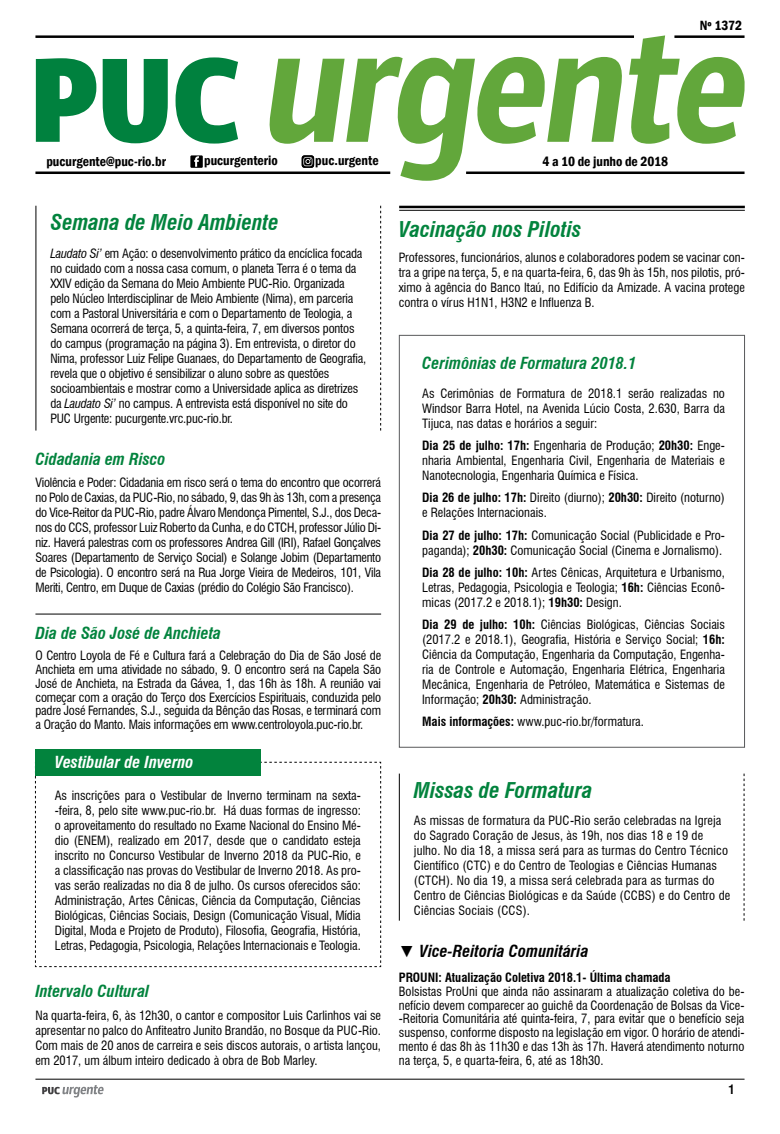
<style>
.page{position:relative;width:780px;height:1134px;background:#fff}
.page>*{position:absolute;margin:0;border:0;box-sizing:border-box;transform-origin:0 0}
.t1{font:italic 700 condensed 21.25px "Swiss 721 BT";color:#02833d}
.t2{font:italic 700 condensed 16.25px "Swiss 721 BT";color:#02833d}
.t3{font:italic 700 condensed 16.25px "Swiss 721 BT";color:#000}
.t4{font:italic 700 condensed 16.25px "Swiss 721 BT";color:#fff}
.t5{font:600 condensed 13.75px "Franklin Gothic";color:#000}
.t6{font:condensed 12.5px/15px "Swiss 721 BT";color:#000;text-align:justify}
.t7{font:700 condensed 12.5px "Swiss 721 BT";color:#000}
.s1{font-style:italic}
.s2{font-weight:700}
.s3{font-family:"Arial";font-stretch:normal}
</style>
<div class="page">
<hr style="left:35px;top:1079px;width:709px;height:1px;background:#000">
<svg style="left:42px;top:1085px;width:62px;height:12px"></svg>
<svg style="left:36px;top:58px;width:60px;height:84px"></svg>
<svg style="left:103px;top:59px;width:65px;height:84px"></svg>
<svg style="left:175px;top:57px;width:63px;height:87px"></svg>
<svg style="left:629px;top:35px;width:115px;height:109px"></svg>
<hr style="left:35px;top:171px;width:355px;height:3px;background:#000">
<hr style="left:466px;top:171px;width:278px;height:3px;background:#000">
<hr style="left:674px;top:35px;width:70px;height:3px;background:#000">
<hr style="left:35px;top:35px;width:599px;height:3px;background:#000">
<div style="left:190px;top:155px;width:13px;height:13px;background:#000"></div>
<svg style="left:194px;top:156px;width:5px;height:11px"></svg>
<svg style="left:269px;top:57px;width:353px;height:124px"></svg>
<hr style="left:35px;top:206px;width:1px;height:225px;background:#000">
<svg style="left:380px;top:206px;width:1px;height:225px"></svg>
<hr style="left:399px;top:206px;width:345px;height:2px;background:#000">
<hr style="left:399px;top:210px;width:345px;height:1px;background:#000">
<svg style="left:34px;top:761px;width:347px;height:206px"></svg>
<div style="left:35px;top:749px;width:225px;height:26px;background:#02833d"></div>
<div style="left:399px;top:335px;width:346px;height:413px;border:1px solid #58595b"></div>
<hr style="left:399px;top:774px;width:1px;height:147px;background:#000">
<hr style="left:35px;top:614px;width:346px;height:1px;background:#000">
<svg style="left:743px;top:774px;width:1px;height:147px"></svg>
<p class="t5" style="left:699px;top:16px;width:44px">Nº 1372</p>
<p class="t5" style="left:46px;top:152px;width:121px">pucurgente@puc-rio.br</p>
<p class="t5" style="left:204px;top:151px;width:75px">pucurgenterio</p>
<p class="t5" style="left:315px;top:152px;width:65px">puc.urgente</p>
<p class="t5" style="left:542px;top:152px;width:127px">4 a 10 de junho de 2018</p>
<h1 class="t1" style="left:51px;top:210px;width:230px">Semana de Meio Ambiente</h1>
<p class="t6" style="left:51px;top:245px;width:317px;text-align:left"><span class="s1">Laudato Si’</span> em Ação: o desenvolvimento prático da encíclica focada no cuidado com a nossa casa comum, o planeta Terra é o tema da XXIV edição da Semana do Meio Ambiente PUC-Rio. Organizada pelo Núcleo Interdisciplinar de Meio Ambiente (Nima), em parceria com a Pastoral Universitária e com o Departamento de Teologia, a Semana ocorrerá de terça, 5, a quinta-feira, 7, em diversos pontos do campus (programação na página 3). Em entrevista, o diretor do Nima, professor Luiz Felipe Guanaes, do Departamento de Geografia, revela que o objetivo é sensibilizar o aluno sobre as questões socioambientais e mostrar como a Universidade aplica as diretrizes da <span class="s1">Laudato Si’</span> no campus. A entrevista está disponível no site do PUC Urgente: pucurgente.vrc.puc-rio.br.</p>
<h2 class="t2" style="left:35px;top:450px;width:132px">Cidadania em Risco</h2>
<p class="t6" style="left:35px;top:475px;width:347px">Violência e Poder: Cidadania em risco será o tema do encontro que ocorrerá no Polo de Caxias, da PUC-Rio, no sábado, 9, das 9h às 13h, com a presença do Vice-Reitor da PUC-Rio, padre Álvaro Mendonça Pimentel, S.J., dos Deca&shy;nos do CCS, professor Luiz Roberto da Cunha, e do CTCH, professor Júlio Di&shy;niz. Haverá palestras com os professores Andrea Gill (IRI), Rafael Gonçalves Soares (Departamento de Serviço Social) e Solange Jobim (Departamento de Psicologia). O encontro será na Rua Jorge Vieira de Medeiros, 101, Vila Meriti, Centro, em Duque de Caxias (prédio do Colégio São Francisco).</p>
<h2 class="t2" style="left:35px;top:623px;width:187px">Dia de São José de Anchieta</h2>
<p class="t6" style="left:35px;top:649px;width:347px;line-height:13.8px">O Centro Loyola de Fé e Cultura fará a Celebração do Dia de São José de Anchieta em uma atividade no sábado, 9. O encontro será na Capela São José de Anchieta, na Estrada da Gávea, 1, das 16h às 18h. A reunião vai começar com a oração do Terço dos Exercícios Espirituais, conduzida pelo padre José Fernandes, S.J., seguida da Bênção das Rosas, e terminará com a Oração do Manto. Mais informações em www.centroloyola.puc-rio.br.</p>
<h2 class="t4" style="left:55px;top:753px;width:140px">Vestibular de Inverno</h2>
<p class="t6" style="left:55px;top:788px;width:307px">As inscrições para o Vestibular de Inverno terminam na sexta--feira, 8, pelo site www.puc-rio.br. Há duas formas de ingresso: o aproveitamento do resultado no Exame Nacional do Ensino Mé&shy;dio (ENEM), realizado em 2017, desde que o candidato esteja inscrito no Concurso Vestibular de Inverno 2018 da PUC-Rio, e a classificação nas provas do Vestibular de Inverno 2018. As pro&shy;vas serão realizadas no dia 8 de julho. Os cursos oferecidos são:<br>Administração, Artes Cênicas, Ciência da Computação, Ciências Biológicas, Ciências Sociais, Design (Comunicação Visual, Mídia Digital, Moda e Projeto de Produto), Filosofia, Geografia, História, Letras, Pedagogia, Psicologia, Relações Internacionais e Teologia.</p>
<h2 class="t2" style="left:35px;top:981px;width:115px">Intervalo Cultural</h2>
<p class="t6" style="left:35px;top:1007px;width:347px">Na quarta-feira, 6, às 12h30, o cantor e compositor Luis Carlinhos vai se apresentar no palco do Anfiteatro Junito Brandão, no Bosque da PUC-Rio.<br>Com mais de 20 anos de carreira e seis discos autorais, o artista lançou, em 2017, um álbum inteiro dedicado à obra de Bob Marley.</p>
<h1 class="t1" style="left:399px;top:217px;width:184px">Vacinação nos Pilotis</h1>
<p class="t6" style="left:399px;top:250px;width:347px">Professores, funcionários, alunos e colaboradores podem se vacinar con&shy;tra a gripe na terça, 5, e na quarta-feira, 6, das 9h às 15h, nos pilotis, pró&shy;ximo à agência do Banco Itaú, no Edifício da Amizade. A vacina protege contra o vírus H1N1, H3N2 e Influenza B.</p>
<h2 class="t2" style="left:422px;top:354px;width:215px">Cerimônias de Formatura 2018.1</h2>
<p class="t6" style="left:422px;top:386px;width:304px">As Cerimônias de Formatura de 2018.1 serão realizadas no Windsor Barra Hotel, na Avenida Lúcio Costa, 2.630, Barra da Tijuca, nas datas e horários a seguir:</p>
<p class="t6" style="left:422px;top:438px;width:304px"><span class="s2">Dia 25 de julho: 17h:</span> Engenharia de Produção; <span class="s2">20h30:</span> Enge&shy;nharia Ambiental, Engenharia Civil, Engenharia de Materiais e Nanotecnologia, Engenharia Química e Física.</p>
<p class="t6" style="left:422px;top:490px;width:304px"><span class="s2">Dia 26 de julho: 17h:</span> Direito (diurno); <span class="s2">20h30:</span> Direito (noturno) e Relações Internacionais.</p>
<p class="t6" style="left:422px;top:527px;width:304px"><span class="s2">Dia 27 de julho: 17h:</span> Comunicação Social (Publicidade e Pro&shy;paganda); <span class="s2">20h30:</span> Comunicação Social (Cinema e Jornalismo).</p>
<p class="t6" style="left:422px;top:565px;width:304px"><span class="s2">Dia 28 de julho: 10h:</span> Artes Cênicas, Arquitetura e Urbanismo, Letras, Pedagogia, Psicologia e Teologia; <span class="s2">16h:</span> Ciências Econô&shy;micas (2017.2 e 2018.1); <span class="s2">19h30:</span> Design.</p>
<p class="t6" style="left:422px;top:617px;width:304px"><span class="s2">Dia 29 de julho: 10h:</span> Ciências Biológicas, Ciências Sociais (2017.2 e 2018.1), Geografia, História e Serviço Social; <span class="s2">16h:<br></span>Ciência da Computação, Engenharia da Computação, Engenha&shy;ria de Controle e Automação, Engenharia Elétrica, Engenharia Mecânica, Engenharia de Petróleo, Matemática e Sistemas de Informação; <span class="s2">20h30:</span> Administração.</p>
<p class="t6" style="left:422px;top:714px;width:223px"><span class="s2">Mais informações:</span> www.puc-rio.br/formatura.</p>
<h1 class="t1" style="left:414px;top:778px;width:180px">Missas de Formatura</h1>
<p class="t6" style="left:414px;top:813px;width:318px;text-align:left">As missas de formatura da PUC-Rio serão celebradas na Igreja do Sagrado Coração de Jesus, às 19h, nos dias 18 e 19 de julho. No dia 18, a missa será para as turmas do Centro Técnico Científico (CTC) e do Centro de Teologias e Ciências Humanas (CTCH). No dia 19, a missa será celebrada para as turmas do Centro de Ciências Biológicas e da Saúde (CCBS) e do Centro de Ciências Sociais (CCS).</p>
<h2 class="t3" style="left:399px;top:941px;width:191px"><span class="s3">▼</span> Vice-Reitoria Comunitária</h2>
<p class="t7" style="left:399px;top:970px;width:273px">PROUNI: Atualização Coletiva 2018.1- Última chamada</p>
<p class="t6" style="left:399px;top:984px;width:347px;line-height:13.8px">Bolsistas ProUni que ainda não assinaram a atualização coletiva do be&shy;nefício devem comparecer ao guichê da Coordenação de Bolsas da Vice--Reitoria Comunitária até quinta-feira, 7, para evitar que o benefício seja suspenso, conforme disposto na legislação em vigor. O horário de atendi&shy;mento é das 8h às 11h30 e das 13h às 17h. Haverá atendimento noturno na terça, 5, e quarta-feira, 6, até as 18h30.</p>
<p class="t7" style="left:728px;top:1082px;width:8px">1</p>
</div>
